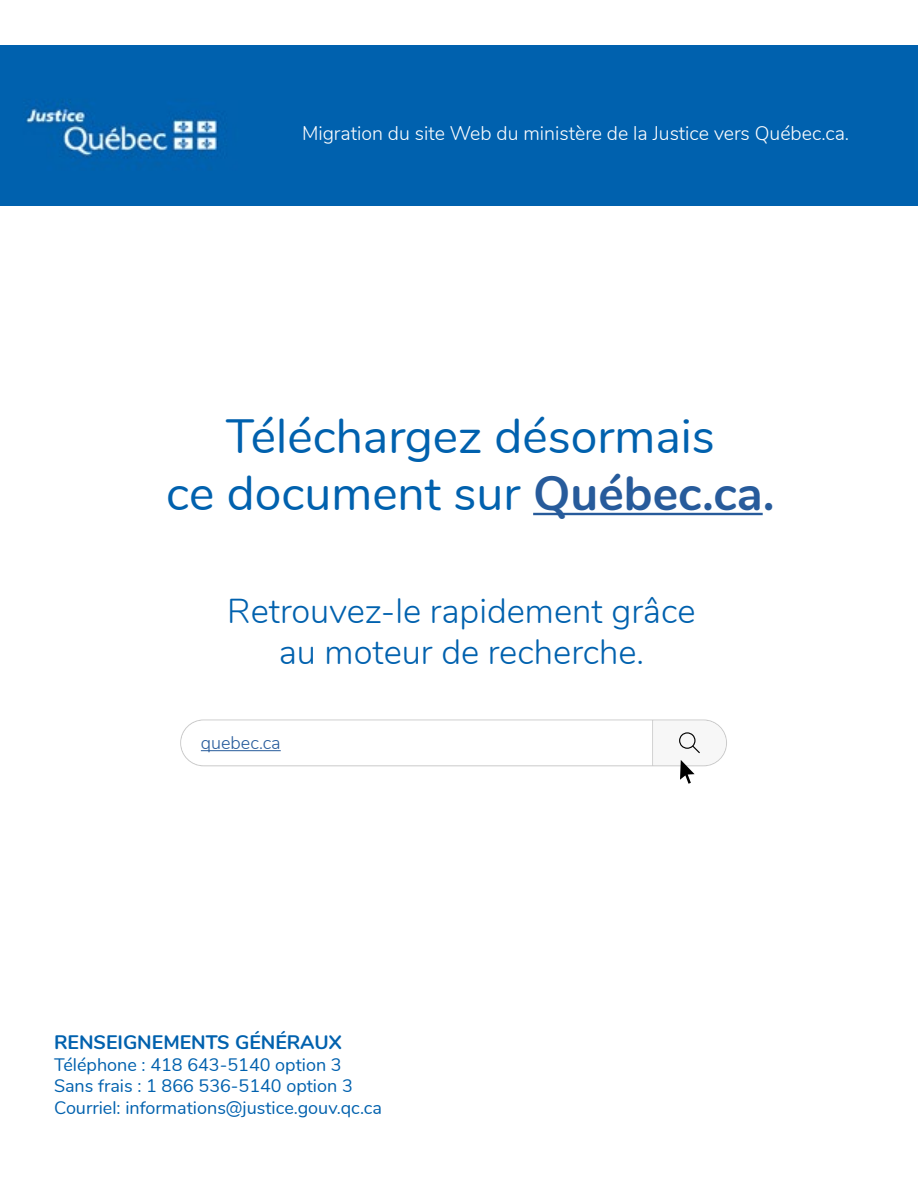
<style>
.page{position:relative;width:918px;height:1188px;background:#fff}
.page>*{position:absolute;margin:0;border:0;box-sizing:border-box;transform-origin:0 0}
.t1{font:48px/57.6px "Nunito";color:#0061ae;text-align:center}
.t2{font:300 34.5px/41.4px "Nunito";color:#0061ae;text-align:center}
.t3{font:300 19.5px "Nunito";color:#fff}
.t4{font:700 19.5px "Nunito";color:#0061ae}
.t5{font:18px/21.6px "Nunito";color:#0061ae}
.t6{font:300 18px "Nunito";color:#275b9b}
.s1{font-weight:700;color:#275b9b}
</style>
<div class="page">
<hr style="left:533px;top:513px;width:230px;height:2px;background:#275b9b">
<div style="left:0;top:79px;width:918px;height:92px;background:#0061ae"></div>
<div style="left:0;top:171px;width:918px;height:34px;background:#0061ae"></div>
<div style="left:0;top:45px;width:918px;height:34px;background:#0061ae"></div>
<svg style="left:180px;top:719px;width:547px;height:65px"></svg>
<hr style="left:201px;top:750px;width:80px;height:1px;background:#275b9b">
<p class="t3" style="left:302px;top:119px;width:549px">Migration du site Web du ministère de la Justice vers Québec.ca.</p>
<h1 class="t1" style="left:166px;top:405px;width:610px">Téléchargez désormais<br>ce document sur <span class="s1">Québec.ca.</span></h1>
<h2 class="t2" style="left:227px;top:588px;width:470px">Retrouvez-le rapidement grâce au moteur de recherche.</h2>
<p class="t6" style="left:201px;top:730px;width:81px">quebec.ca</p>
<p class="t4" style="left:54px;top:1028px;width:289px">RENSEIGNEMENTS GÉNÉRAUX</p>
<p class="t5" style="left:54px;top:1053px;width:330px">Téléphone : 418 643-5140 option 3<br>Sans frais : 1 866 536-5140 option 3<br>Courriel: informations@justice.gouv.qc.ca</p>
</div>
